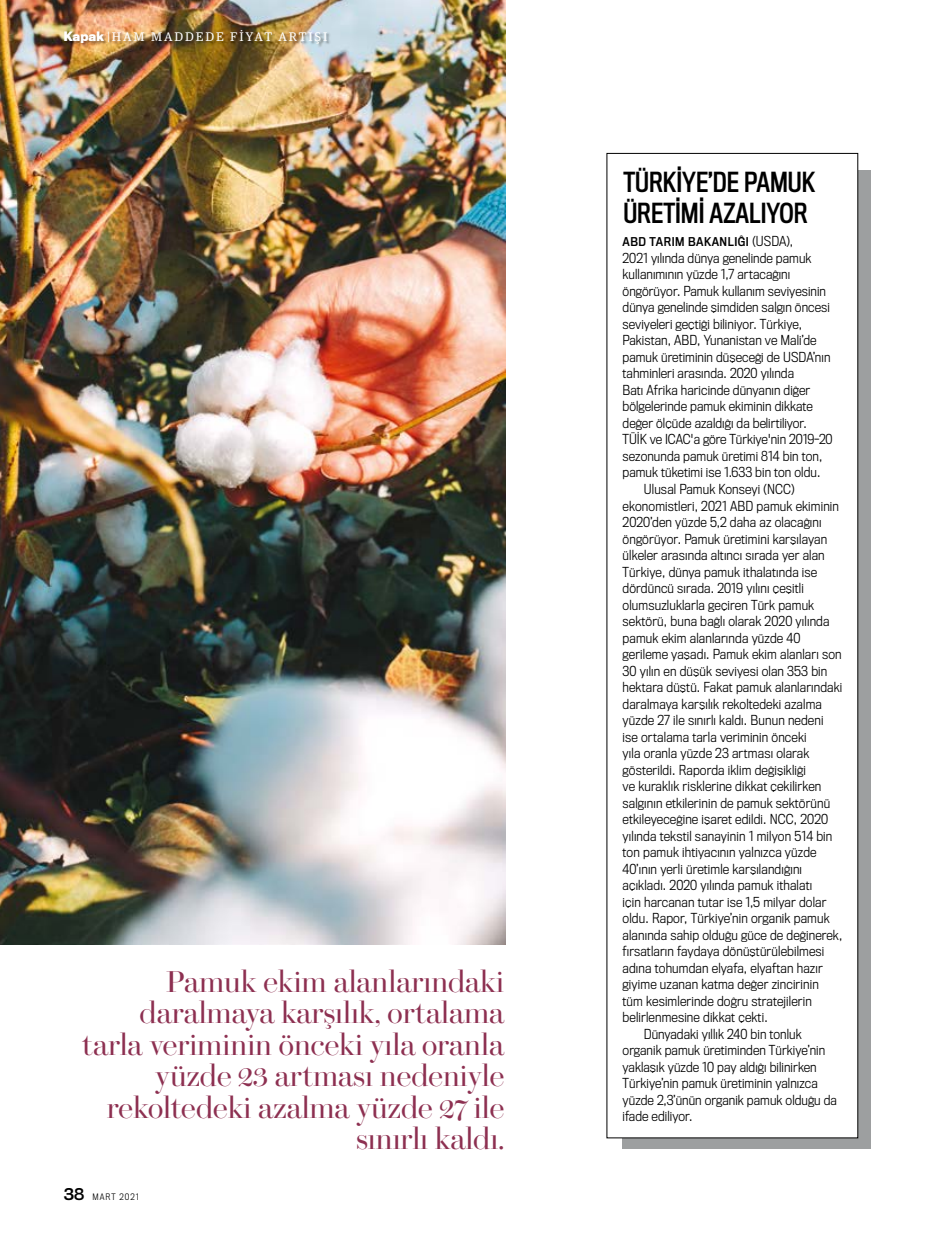
<style>
.page{position:relative;width:936px;height:1234px;background:#fff}
.page>*{position:absolute;margin:0;border:0;box-sizing:border-box;transform-origin:0 0}
.t1{font:30px/31.5px "Brunel Poster";color:#8d3051;text-align:right}
.t2{font:25.5px/31.3px "Titling Gothic FB Cond Standard";color:#000}
.t3{font:300 12.75px "Titling Gothic FB Narrow";letter-spacing:.01em;color:#000}
.t4{font:12px "Guardian Text Egyp";letter-spacing:.155em;color:#fff}
.t5{font:11.25px "Titling Gothic FB Narrow Standard";letter-spacing:.04em;color:#000}
.t6{font:300 8.25px "Titling Gothic FB Narrow";letter-spacing:.12em;color:#000}
.s1{font-family:"Titling Gothic FB Narrow";font-weight:700}
.s2{font-family:"Titling Gothic FB Normal Standard";font-weight:400;font-size:15px}
.s3{font-family:"Titling Gothic FB Narrow";font-weight:300;font-size:12.75px}
</style>
<div class="page">
<img style="left:0;top:0;width:505px;height:944px">
<div style="left:65px;top:31px;width:266px;height:17px;background:#000;opacity:.35"></div>
<svg style="left:622px;top:170px;width:248px;height:978px;background:#929495"></svg>
<div style="left:607px;top:153px;width:250px;height:984px;background:#fff"></div>
<p class="t4" style="left:64px;top:27px;width:265px"><span class="s1">Kapak</span> |HAM MADDEDE FIYAT ARTIŞI</p>
<h1 class="t1" style="left:82px;top:964px;width:423px">Pamuk ekim alanlarındaki daralmaya karşılık, ortalama tarla veriminin önceki yıla oranla yüzde 23 artması nedeniyle rekoltedeki azalma yüzde 27 ile sınırlı kaldı.</h1>
<p class="t6" style="left:64px;top:1191px;width:76px"><span class="s2">38</span> MART 2021</p>
<h2 class="t2" style="left:623px;top:166px;width:193px">TÜRKİYE’DE PAMUK<br>ÜRETİMİ AZALIYOR</h2>
<p class="t5" style="left:622px;top:235px;width:172px">ABD TARIM BAKANLIĞI <span class="s3">(USDA),</span></p>
<p class="t3" style="left:622px;top:250px;width:190px">2021 yılında dünya genelinde pamuk</p>
<p class="t3" style="left:622px;top:267px;width:169px">kullanımının yüzde 1,7 artacağını</p>
<p class="t3" style="left:622px;top:283px;width:205px">öngörüyor. Pamuk kullanım seviyesinin</p>
<p class="t3" style="left:622px;top:300px;width:209px">dünya genelinde şimdiden salgın öncesi</p>
<p class="t3" style="left:622px;top:316px;width:181px">seviyeleri geçtiği biliniyor. Türkiye,</p>
<p class="t3" style="left:622px;top:333px;width:195px">Pakistan, ABD, Yunanistan ve Mali’de</p>
<p class="t3" style="left:622px;top:349px;width:209px">pamuk üretiminin düşeceği de USDA’nın</p>
<p class="t3" style="left:622px;top:366px;width:173px">tahminleri arasında. 2020 yılında</p>
<p class="t3" style="left:622px;top:382px;width:189px">Batı Afrika haricinde dünyanın diğer</p>
<p class="t3" style="left:622px;top:399px;width:192px">bölgelerinde pamuk ekiminin dikkate</p>
<p class="t3" style="left:622px;top:415px;width:186px">değer ölçüde azaldığı da belirtiliyor.</p>
<p class="t3" style="left:622px;top:432px;width:211px">TÜİK ve ICAC'a göre Türkiye'nin 2019-20</p>
<p class="t3" style="left:622px;top:448px;width:201px">sezonunda pamuk üretimi 814 bin ton,</p>
<p class="t3" style="left:622px;top:465px;width:199px">pamuk tüketimi ise 1.633 bin ton oldu.</p>
<p class="t3" style="left:643px;top:481px;width:152px">Ulusal Pamuk Konseyi (NCC)</p>
<p class="t3" style="left:622px;top:498px;width:218px">ekonomistleri, 2021 ABD pamuk ekiminin</p>
<p class="t3" style="left:622px;top:514px;width:200px">2020’den yüzde 5,2 daha az olacağını</p>
<p class="t3" style="left:622px;top:531px;width:206px">öngörüyor. Pamuk üretimini karşılayan</p>
<p class="t3" style="left:622px;top:547px;width:204px">ülkeler arasında altıncı sırada yer alan</p>
<p class="t3" style="left:622px;top:564px;width:196px">Türkiye, dünya pamuk ithalatında ise</p>
<p class="t3" style="left:622px;top:580px;width:183px">dördüncü sırada. 2019 yılını çeşitli</p>
<p class="t3" style="left:622px;top:597px;width:193px">olumsuzluklarla geçiren Türk pamuk</p>
<p class="t3" style="left:622px;top:613px;width:208px">sektörü, buna bağlı olarak 2020 yılında</p>
<p class="t3" style="left:622px;top:630px;width:179px">pamuk ekim alanlarında yüzde 40</p>
<p class="t3" style="left:622px;top:646px;width:220px">gerileme yaşadı. Pamuk ekim alanları son</p>
<p class="t3" style="left:622px;top:663px;width:206px">30 yılın en düşük seviyesi olan 353 bin</p>
<p class="t3" style="left:622px;top:679px;width:221px">hektara düştü. Fakat pamuk alanlarındaki</p>
<p class="t3" style="left:622px;top:696px;width:201px">daralmaya karşılık rekoltedeki azalma</p>
<p class="t3" style="left:622px;top:712px;width:202px">yüzde 27 ile sınırlı kaldı. Bunun nedeni</p>
<p class="t3" style="left:622px;top:729px;width:185px">ise ortalama tarla veriminin önceki</p>
<p class="t3" style="left:622px;top:745px;width:188px">yıla oranla yüzde 23 artması olarak</p>
<p class="t3" style="left:622px;top:762px;width:185px">gösterildi. Raporda iklim değişikliği</p>
<p class="t3" style="left:622px;top:778px;width:200px">ve kuraklık risklerine dikkat çekilirken</p>
<p class="t3" style="left:622px;top:795px;width:209px">salgının etkilerinin de pamuk sektörünü</p>
<p class="t3" style="left:622px;top:811px;width:207px">etkileyeceğine işaret edildi. NCC, 2020</p>
<p class="t3" style="left:622px;top:828px;width:211px">yılında tekstil sanayinin 1 milyon 514 bin</p>
<p class="t3" style="left:622px;top:844px;width:195px">ton pamuk ihtiyacının yalnızca yüzde</p>
<p class="t3" style="left:622px;top:861px;width:181px">40’ının yerli üretimle karşılandığını</p>
<p class="t3" style="left:622px;top:877px;width:191px">açıkladı. 2020 yılında pamuk ithalatı</p>
<p class="t3" style="left:622px;top:894px;width:205px">için harcanan tutar ise 1,5 milyar dolar</p>
<p class="t3" style="left:622px;top:910px;width:208px">oldu. Rapor, Türkiye’nin organik pamuk</p>
<p class="t3" style="left:622px;top:927px;width:221px">alanında sahip olduğu güce de değinerek,</p>
<p class="t3" style="left:622px;top:943px;width:203px">fırsatların faydaya dönüştürülebilmesi</p>
<p class="t3" style="left:622px;top:960px;width:202px">adına tohumdan elyafa, elyaftan hazır</p>
<p class="t3" style="left:622px;top:976px;width:198px">giyime uzanan katma değer zincirinin</p>
<p class="t3" style="left:622px;top:993px;width:191px">tüm kesimlerinde doğru stratejilerin</p>
<p class="t3" style="left:622px;top:1009px;width:147px">belirlenmesine dikkat çekti.</p>
<p class="t3" style="left:643px;top:1026px;width:159px">Dünyadaki yıllık 240 bin tonluk</p>
<p class="t3" style="left:622px;top:1042px;width:204px">organik pamuk üretiminden Türkiye’nin</p>
<p class="t3" style="left:622px;top:1059px;width:196px">yaklaşık yüzde 10 pay aldığı bilinirken</p>
<p class="t3" style="left:622px;top:1075px;width:197px">Türkiye’nin pamuk üretiminin yalnızca</p>
<p class="t3" style="left:622px;top:1092px;width:216px">yüzde 2,3’ünün organik pamuk olduğu da</p>
<p class="t3" style="left:622px;top:1108px;width:71px">ifade ediliyor.</p>
</div>
